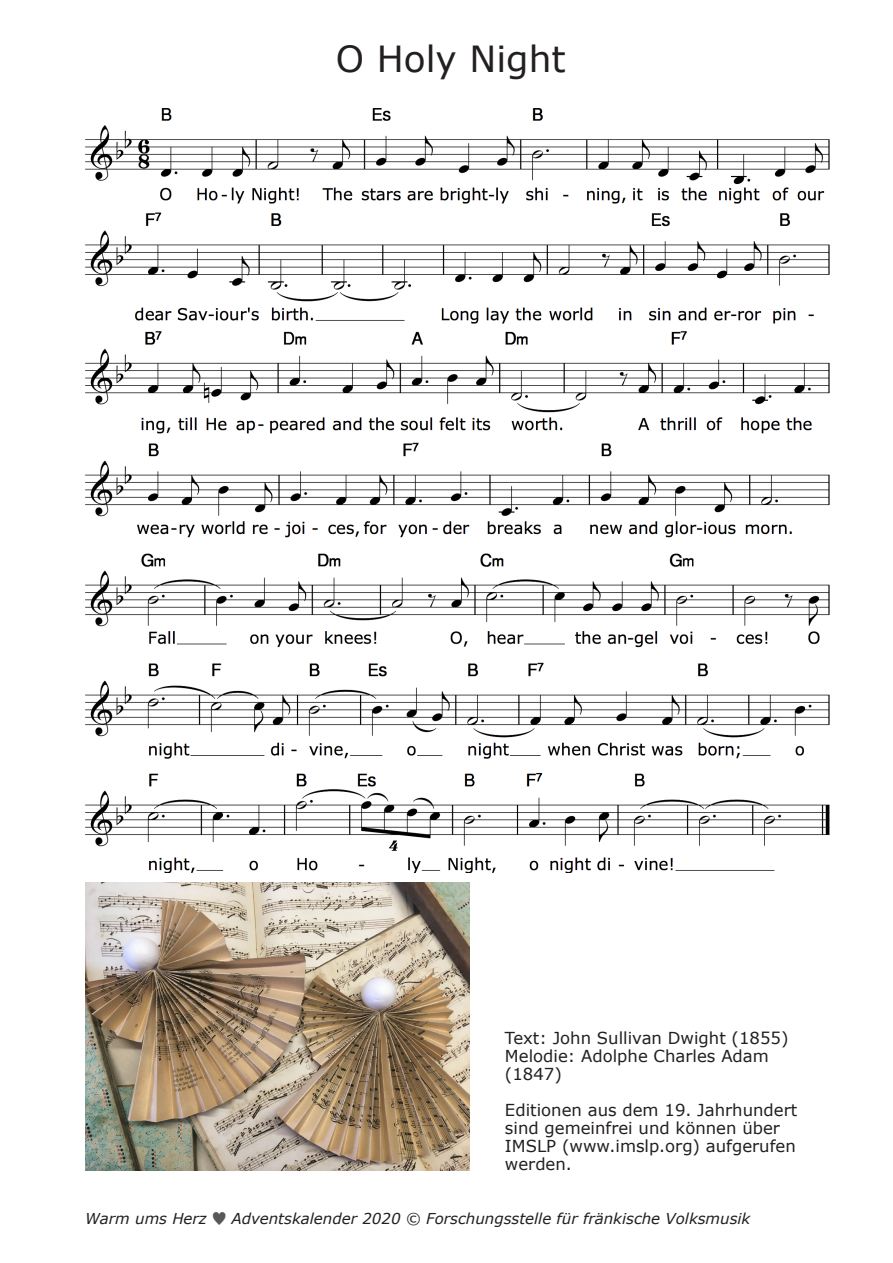
<style>
.page{position:relative;width:893px;height:1263px;background:#fff}
.page>*{position:absolute;margin:0;border:0;box-sizing:border-box;transform-origin:0 0}
.t1{font:36px "Verdana";color:#231f20}
.t2{font:16.5px/18px "Verdana";color:#231f20}
.t3{font:italic 15px "Verdana";color:#231f20}
.s1{font-family:"Hiragino Sans W0";font-style:normal;color:#57585a}
</style>
<div class="page">
<img style="left:85px;top:108px;width:744px;height:765px">
<img style="left:85px;top:882px;width:384px;height:288px">
<p class="t1" style="left:336px;top:36px;width:231px">O Holy Night</p>
<p class="t2" style="left:505px;top:1029px;width:285px">Text: John Sullivan Dwight (1855)</p>
<p class="t2" style="left:505px;top:1047px;width:265px">Melodie: Adolphe Charles Adam (1847)</p>
<p class="t2" style="left:505px;top:1101px;width:294px">Editionen aus dem 19. Jahrhundert sind gemeinfrei und können über</p>
<p class="t2" style="left:505px;top:1137px;width:292px">IMSLP (www.imslp.org) aufgerufen werden.</p>
<p class="t3" style="left:85px;top:1209px;width:667px">Warm ums Herz <span class="s1">♥</span> Adventskalender 2020 © Forschungsstelle für fränkische Volksmusik</p>
</div>
